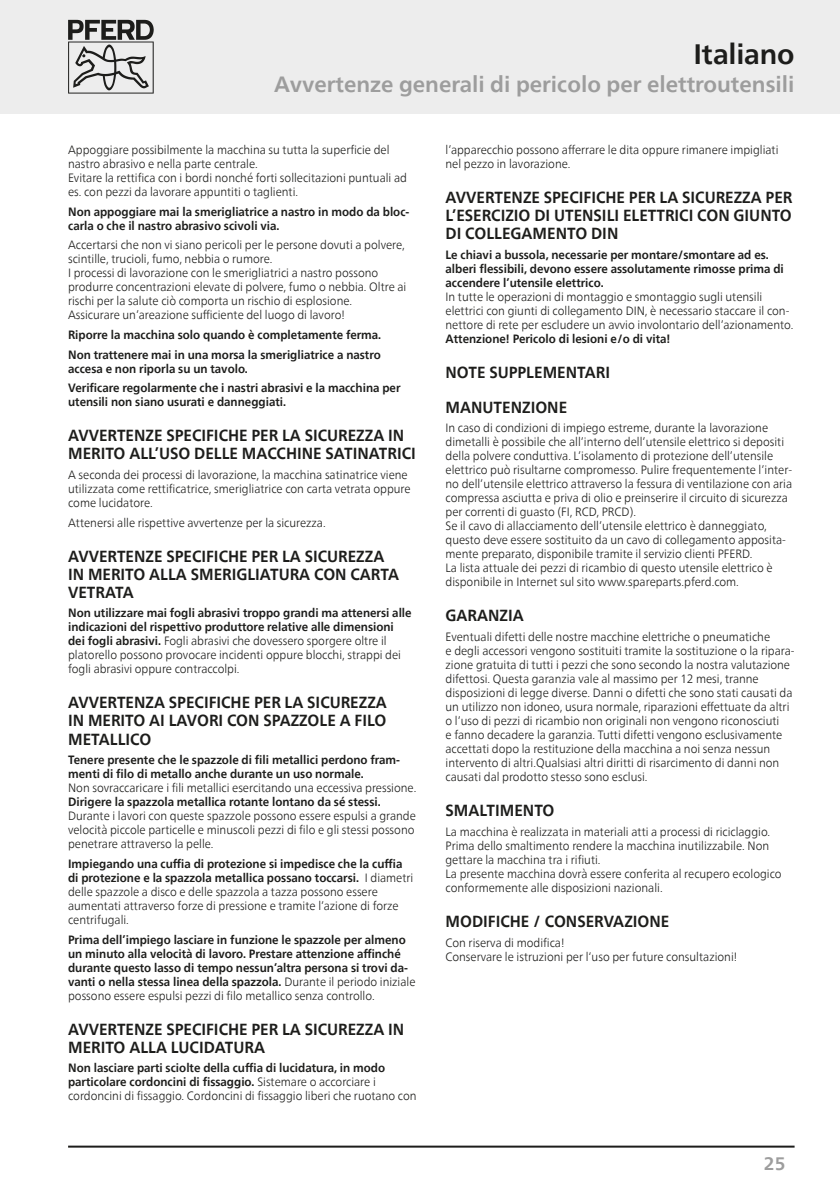
<style>
.page{position:relative;width:840px;height:1191px;background:#fff}
.page>*{position:absolute;margin:0;border:0;box-sizing:border-box;transform-origin:0 0}
.Headline{font:700 28px "Neue Frutiger World";letter-spacing:-.005em;color:#1d1d1b}
.Subhead_grau{font:700 22px "Neue Frutiger World";color:#9d9d9d}
.t1{font:700 18px "Neue Frutiger World";color:#9d9d9d}
.Copy_Head_2{font:700 16px/18px "Neue Frutiger World";color:#1d1d1b;scale:.95 1}
.Copy{font:300 12px/14px "Neue Frutiger World";color:#1d1d1b;scale:.95 1}
.Copy-2{font:700 12px/14px "Neue Frutiger World";color:#1d1d1b;scale:.95 1}
.s1{font-weight:700}
.s2{font-weight:300}
</style>
<div class="page">
<div style="left:0;top:0;width:839px;height:113px;background:#ededed"></div>
<svg style="left:68px;top:20px;width:86px;height:74px"></svg>
<hr style="left:68px;top:1145px;width:726px;height:2px;background:#1d1d1b">
<p class="Headline" style="left:693px;top:29px;width:103px">Italiano</p>
<p class="Subhead_grau" style="left:274px;top:65px;width:521px">Avvertenze generali di pericolo per elettroutensili</p>
<p class="Copy" style="left:68px;top:143px;width:358px">Appoggiare possibilmente la macchina su tutta la superficie del nastro abrasivo e nella parte centrale.<br>Evitare la rettifica con i bordi nonché forti sollecitazioni puntuali ad es. con pezzi da lavorare appuntiti o taglienti.</p>
<p class="Copy-2" style="left:68px;top:204px;width:360px">Non appoggiare mai la smerigliatrice a nastro in modo da bloc&shy;carla o che il nastro abrasivo scivoli via.</p>
<p class="Copy" style="left:68px;top:238px;width:357px">Accertarsi che non vi siano pericoli per le persone dovuti a polvere, scintille, trucioli, fumo, nebbia o rumore.<br>I processi di lavorazione con le smerigliatrici a nastro possono produrre concentrazioni elevate di polvere, fumo o nebbia. Oltre ai rischi per la salute ciò comporta un rischio di esplosione.<br>Assicurare un’areazione sufficiente del luogo di lavoro!</p>
<p class="Copy-2" style="left:68px;top:327px;width:331px">Riporre la macchina solo quando è completamente ferma.</p>
<p class="Copy-2" style="left:68px;top:347px;width:330px">Non trattenere mai in una morsa la smerigliatrice a nastro accesa e non riporla su un tavolo.</p>
<p class="Copy-2" style="left:68px;top:381px;width:351px">Verificare regolarmente che i nastri abrasivi e la macchina per utensili non siano usurati e danneggiati.</p>
<p class="Copy_Head_2" style="left:68px;top:426px;width:367px">AVVERTENZE SPECIFICHE PER LA SICUREZZA IN<br>MERITO ALL’USO DELLE MACCHINE SATINATRICI</p>
<p class="Copy" style="left:68px;top:468px;width:362px">A seconda dei processi di lavorazione, la macchina satinatrice viene utilizzata come rettificatrice, smerigliatrice con carta vetrata oppure come lucidatore.</p>
<p class="Copy" style="left:68px;top:515px;width:272px">Attenersi alle rispettive avvertenze per la sicurezza.</p>
<p class="Copy_Head_2" style="left:68px;top:547px;width:350px">AVVERTENZE SPECIFICHE PER LA SICUREZZA<br>IN MERITO ALLA SMERIGLIATURA CON CARTA<br>VETRATA</p>
<p class="Copy" style="left:68px;top:606px;width:363px"><span class="s1">Non utilizzare mai fogli abrasivi troppo grandi ma attenersi alle indicazioni del rispettivo produttore relative alle dimensioni dei fogli abrasivi.</span> Fogli abrasivi che dovessero sporgere oltre il platorello possono provocare incidenti oppure blocchi, strappi dei fogli abrasivi oppure contraccolpi.</p>
<p class="Copy_Head_2" style="left:68px;top:693px;width:337px;text-align:justify">AVVERTENZA SPECIFICHE PER LA SICUREZZA IN MERITO AI LAVORI CON SPAZZOLE A FILO METALLICO</p>
<p class="Copy" style="left:68px;top:753px;width:368px"><span class="s1">Tenere presente che le spazzole di fili metallici perdono fram&shy;menti di filo di metallo anche durante un uso normale.<br></span>Non sovraccaricare i fili metallici esercitando una eccessiva pressione.<br><span class="s1">Dirigere la spazzola metallica rotante lontano da sé stessi.<br></span>Durante i lavori con queste spazzole possono essere espulsi a grande velocità piccole particelle e minuscoli pezzi di filo e gli stessi possono penetrare attraverso la pelle.</p>
<p class="Copy" style="left:68px;top:856px;width:365px"><span class="s1">Impiegando una cuffia di protezione si impedisce che la cuffia di protezione e la spazzola metallica possano toccarsi.</span> I diametri delle spazzole a disco e delle spazzola a tazza possono essere aumentati attraverso forze di pressione e tramite l’azione di forze centrifugali.</p>
<p class="Copy-2" style="left:68px;top:932px;width:367px">Prima dell’impiego lasciare in funzione le spazzole per almeno un minuto alla velocità di lavoro. Prestare attenzione affinché durante questo lasso di tempo nessun’altra persona si trovi da&shy;vanti o nella stessa linea della spazzola. <span class="s2">Durante il periodo iniziale possono essere espulsi pezzi di filo metallico senza controllo.</span></p>
<p class="Copy_Head_2" style="left:68px;top:1019px;width:355px">AVVERTENZE SPECIFICHE PER LA SICUREZZA IN<br>MERITO ALLA LUCIDATURA</p>
<p class="Copy-2" style="left:68px;top:1061px;width:368px">Non lasciare parti sciolte della cuffia di lucidatura, in modo particolare cordoncini di fissaggio. <span class="s2">Sistemare o accorciare i cordoncini di fissaggio. Cordoncini di fissaggio liberi che ruotano con</span></p>
<p class="Copy" style="left:445px;top:143px;width:352px">l’apparecchio possono afferrare le dita oppure rimanere impigliati nel pezzo in lavorazione.</p>
<p class="Copy_Head_2" style="left:445px;top:188px;width:366px;text-align:justify">AVVERTENZE SPECIFICHE PER LA SICUREZZA PER L’ESERCIZIO DI UTENSILI ELETTRICI CON GIUNTO DI COLLEGAMENTO DIN</p>
<p class="Copy" style="left:445px;top:247px;width:367px"><span class="s1">Le chiavi a bussola, necessarie per montare/smontare ad es. alberi flessibili, devono essere assolutamente rimosse prima di accendere l’utensile elettrico.<br></span>In tutte le operazioni di montaggio e smontaggio sugli utensili elettrici con giunti di collegamento DIN, è necessario staccare il con&shy;nettore di rete per escludere un avvio involontario dell’azionamento.<br><span class="s1">Attenzione! Pericolo di lesioni e/o di vita!</span></p>
<p class="Copy_Head_2" style="left:445px;top:363px;width:175px">NOTE SUPPLEMENTARI</p>
<p class="Copy_Head_2" style="left:445px;top:398px;width:130px">MANUTENZIONE</p>
<p class="Copy" style="left:445px;top:421px;width:366px">In caso di condizioni di impiego estreme, durante la lavorazione dimetalli è possibile che all’interno dell’utensile elettrico si depositi della polvere conduttiva. L’isolamento di protezione dell’utensile elettrico può risultarne compromesso. Pulire frequentemente l’inter&shy;no dell’utensile elettrico attraverso la fessura di ventilazione con aria compressa asciutta e priva di olio e preinserire il circuito di sicurezza per correnti di guasto (FI, RCD, PRCD).<br>Se il cavo di allacciamento dell’utensile elettrico è danneggiato, questo deve essere sostituito da un cavo di collegamento apposita&shy;mente preparato, disponibile tramite il servizio clienti PFERD.<br>La lista attuale dei pezzi di ricambio di questo utensile elettrico è disponibile in Internet sul sito www.spareparts.pferd.com.</p>
<p class="Copy_Head_2" style="left:445px;top:606px;width:84px">GARANZIA</p>
<p class="Copy" style="left:445px;top:630px;width:369px">Eventuali difetti delle nostre macchine elettriche o pneumatiche<br>e degli accessori vengono sostituiti tramite la sostituzione o la ripara&shy;zione gratuita di tutti i pezzi che sono secondo la nostra valutazione difettosi. Questa garanzia vale al massimo per 12 mesi, tranne disposizioni di legge diverse. Danni o difetti che sono stati causati da un utilizzo non idoneo, usura normale, riparazioni effettuate da altri o l’uso di pezzi di ricambio non originali non vengono riconosciuti<br>e fanno decadere la garanzia. Tutti difetti vengono esclusivamente accettati dopo la restituzione della macchina a noi senza nessun intervento di altri.Qualsiasi altri diritti di risarcimento di danni non causati dal prodotto stesso sono esclusi.</p>
<p class="Copy_Head_2" style="left:445px;top:801px;width:116px">SMALTIMENTO</p>
<p class="Copy" style="left:445px;top:824px;width:355px">La macchina è realizzata in materiali atti a processi di riciclaggio.<br>Prima dello smaltimento rendere la macchina inutilizzabile. Non gettare la macchina tra i rifiuti.<br>La presente macchina dovrà essere conferita al recupero ecologico conformemente alle disposizioni nazionali.</p>
<p class="Copy_Head_2" style="left:445px;top:912px;width:237px">MODIFICHE / CONSERVAZIONE</p>
<p class="Copy" style="left:445px;top:935px;width:308px">Con riserva di modifica!<br>Conservare le istruzioni per l‘uso per future consultazioni!</p>
<h3 class="t1" style="left:763px;top:1147px;width:23px">25</h3>
</div>
